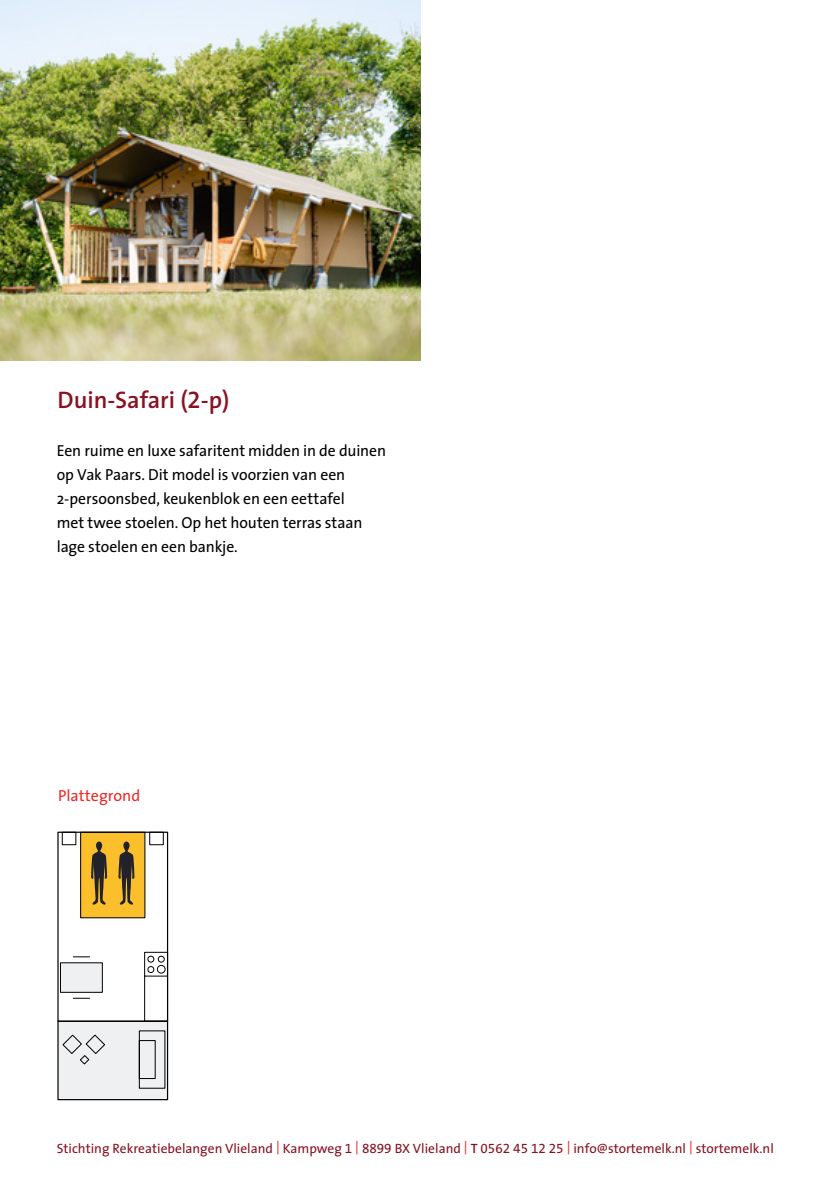
<style>
.page{position:relative;width:840px;height:1191px;background:#fff}
.page>*{position:absolute;margin:0;border:0;box-sizing:border-box;transform-origin:0 0}
.t1{font:600 24px "The Sans";color:#871222}
.t2{font:16px/24px "The Sans";letter-spacing:-.005em;color:#000}
.t3{font:16px "The Sans";color:#e62d2a}
.t4{font:13.6px "The Sans";color:#871222}
.s1{font-family:"The Sans Semi Bold Expert";font-weight:400}
.s2{color:#e62d2a}
.s3{font-family:"The Sans Regular Expert"}
.s4{font-weight:600}
</style>
<div class="page">
<img style="left:0;top:0;width:420px;height:360px">
<div style="left:58px;top:1021px;width:109px;height:78px;background:#eff0f2"></div>
<div style="left:57px;top:1020px;width:111px;height:80px;border:1px solid #000"></div>
<svg style="left:60px;top:831px;width:108px;height:258px"></svg>
<h1 class="t1" style="left:57px;top:380px;width:173px">Duin-Safari (<span class="s1">2</span>-p)</h1>
<p class="t2" style="left:57px;top:438px;width:330px">Een ruime en luxe safaritent midden in de duinen op Vak Paars. Dit model is voorzien van een 2-persoonsbed, keukenblok en een eettafel<br>met twee stoelen. Op het houten terras staan lage stoelen en een bankje.</p>
<p class="t3" style="left:58px;top:782px;width:84px">Plattegrond</p>
<p class="t4" style="left:57px;top:1136px;width:718px">Stichting Rekreatiebelangen Vlieland <span class="s2">|</span> Kampweg <span class="s3">1</span> <span class="s2">|</span> <span class="s3">8899</span> BX Vlieland <span class="s2">|</span> <span class="s4">T</span> <span class="s3">0562 45 12 25</span> <span class="s2">|</span> info@stortemelk.nl <span class="s2">|</span> stortemelk.nl</p>
</div>
